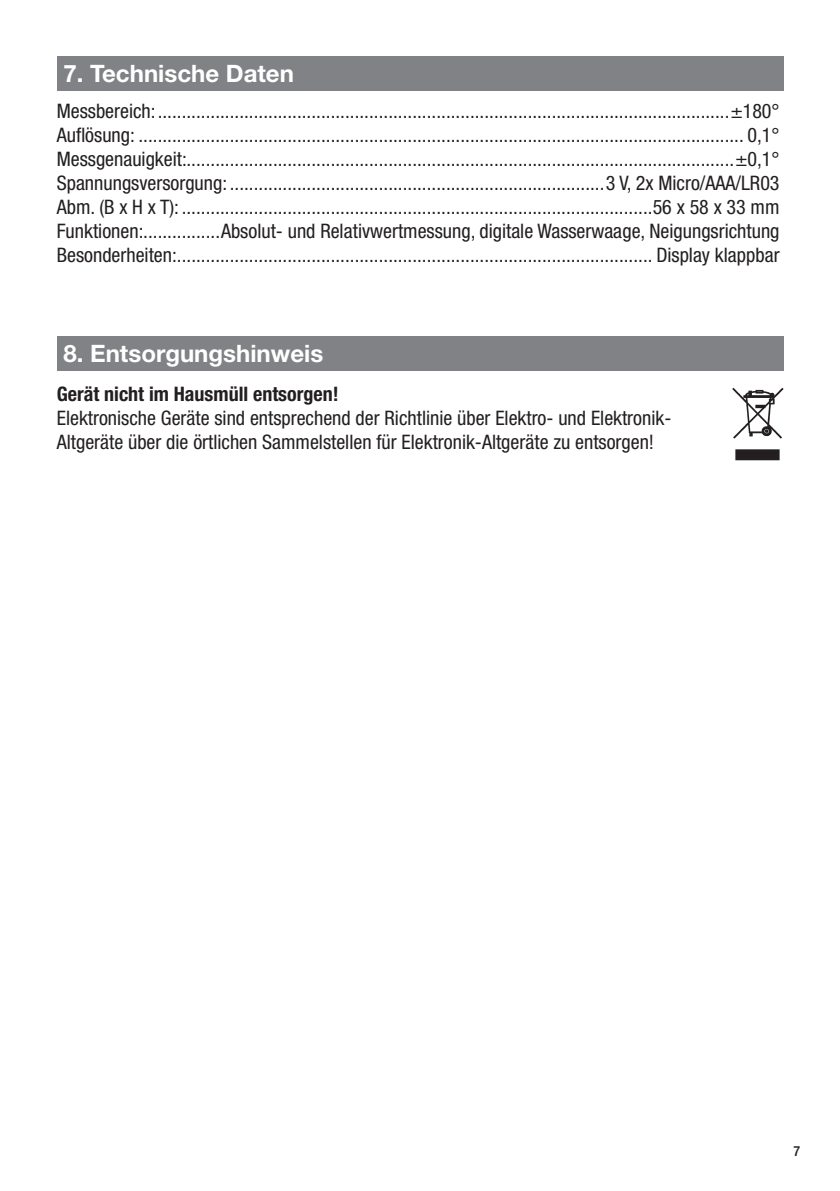
<style>
.page{position:relative;width:840px;height:1191px;background:#fff}
.page>*{position:absolute;margin:0;border:0;box-sizing:border-box;transform-origin:0 0}
.t1{font:700 24px "Helvetica Neue LT Std";color:#fff}
.t2{font:condensed 20px/24px "Helvetica Neue LT Std";color:#231f20;text-align:justify}
.t3{font:700 condensed 20px "Helvetica Neue LT Std";color:#231f20}
.t4{font:500 condensed 14px "Helvetica Neue LT Std";color:#231f20}
</style>
<div class="page">
<div style="left:57px;top:57px;width:725px;height:34px;background:#808285"></div>
<div style="left:57px;top:336px;width:725px;height:34px;background:#808285"></div>
<img style="left:732px;top:388px;width:50px;height:73px">
<p class="t1" style="left:63px;top:59px;width:232px">7. Technische Daten</p>
<p class="t2" style="left:57px;top:98px;width:724px">Messbereich:.......................................................................................................................±180° Auflösung: .............................................................................................................................. 0,1° Messgenauigkeit:..................................................................................................................±0,1° Spannungsversorgung: ..............................................................................3 V, 2x Micro/AAA/LR03<br>Abm. (B x H x T): ..................................................................................................56 x 58 x 33 mm Funktionen:................Absolut- und Relativwertmessung, digitale Wasserwaage, Neigungsrichtung Besonderheiten:................................................................................................... Display klappbar</p>
<p class="t1" style="left:63px;top:338px;width:261px">8. Entsorgungshinweis</p>
<p class="t3" style="left:57px;top:382px;width:283px">Gerät nicht im Hausmüll entsorgen!</p>
<p class="t2" style="left:57px;top:406px;width:615px">Elektronische Geräte sind entsprechend der Richtlinie über Elektro- und Elektronik-<br>Altgeräte über die örtlichen Sammelstellen für Elektronik-Altgeräte zu entsorgen!</p>
<p class="t4" style="left:793px;top:1142px;width:8px">7</p>
</div>
